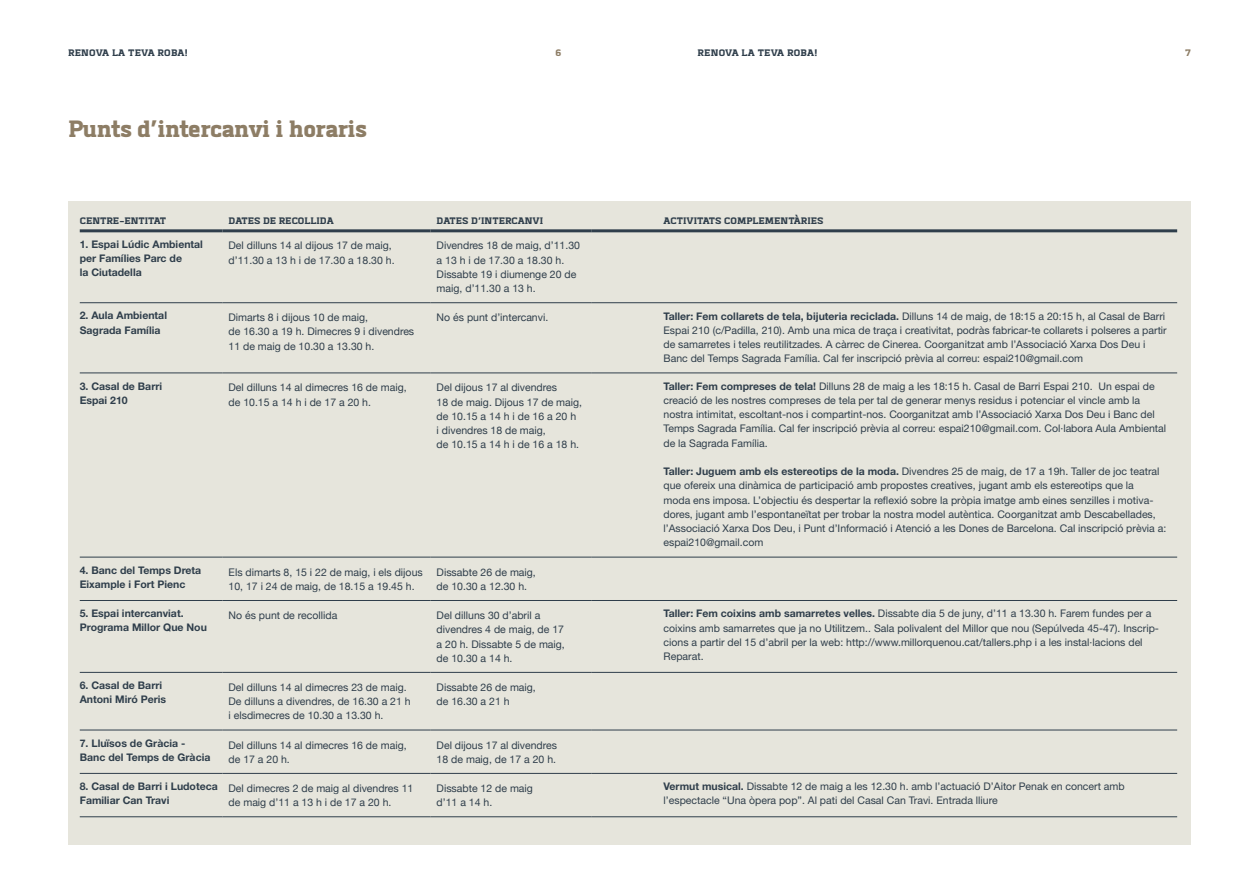
<style>
.page{position:relative;width:1259px;height:893px;background:#fff}
.page>*{position:absolute;margin:0;border:0;box-sizing:border-box;transform-origin:0 0}
.t1{font:900 30px "Abula";letter-spacing:-.02em;color:#8d7d65}
.t2{font:900 12px "Abula";color:#2f3e4b}
.t3{font:900 12px "Abula";color:#8d7d65}
.t4{font:10.5px/14.2px "Helvetica Neue";color:#2f3e4b}
.t5{font:10.5px/14.2px "Helvetica Neue";color:#2f3e4b}
.t6{font:700 10.5px/14.2px "Helvetica Neue";color:#2f3e4b}
.s1{font-weight:700}
</style>
<div class="page">
<div style="left:68px;top:201px;width:1123px;height:644px;background:#e6e5dc"></div>
<hr style="left:80px;top:229px;width:143px;height:3px;background:#2f3e4b">
<hr style="left:223px;top:229px;width:208px;height:3px;background:#2f3e4b">
<hr style="left:431px;top:229px;width:160px;height:3px;background:#2f3e4b">
<hr style="left:591px;top:229px;width:586px;height:3px;background:#2f3e4b">
<hr style="left:80px;top:302px;width:143px;height:1px;background:#2f3e4b">
<hr style="left:223px;top:302px;width:208px;height:1px;background:#2f3e4b">
<hr style="left:431px;top:302px;width:160px;height:1px;background:#2f3e4b">
<hr style="left:591px;top:302px;width:586px;height:1px;background:#2f3e4b">
<hr style="left:80px;top:373px;width:143px;height:1px;background:#2f3e4b">
<hr style="left:223px;top:373px;width:208px;height:1px;background:#2f3e4b">
<hr style="left:431px;top:373px;width:160px;height:1px;background:#2f3e4b">
<hr style="left:591px;top:373px;width:586px;height:1px;background:#2f3e4b">
<hr style="left:80px;top:557px;width:143px;height:1px;background:#2f3e4b">
<hr style="left:223px;top:557px;width:208px;height:1px;background:#2f3e4b">
<hr style="left:431px;top:557px;width:160px;height:1px;background:#2f3e4b">
<hr style="left:591px;top:557px;width:586px;height:1px;background:#2f3e4b">
<hr style="left:80px;top:600px;width:143px;height:1px;background:#2f3e4b">
<hr style="left:223px;top:600px;width:208px;height:1px;background:#2f3e4b">
<hr style="left:431px;top:600px;width:160px;height:1px;background:#2f3e4b">
<hr style="left:591px;top:600px;width:586px;height:1px;background:#2f3e4b">
<hr style="left:80px;top:672px;width:143px;height:1px;background:#2f3e4b">
<hr style="left:223px;top:672px;width:208px;height:1px;background:#2f3e4b">
<hr style="left:431px;top:672px;width:160px;height:1px;background:#2f3e4b">
<hr style="left:591px;top:672px;width:586px;height:1px;background:#2f3e4b">
<hr style="left:80px;top:730px;width:143px;height:1px;background:#2f3e4b">
<hr style="left:223px;top:730px;width:208px;height:1px;background:#2f3e4b">
<hr style="left:431px;top:730px;width:160px;height:1px;background:#2f3e4b">
<hr style="left:591px;top:730px;width:586px;height:1px;background:#2f3e4b">
<hr style="left:80px;top:773px;width:143px;height:1px;background:#2f3e4b">
<hr style="left:223px;top:773px;width:208px;height:1px;background:#2f3e4b">
<hr style="left:431px;top:773px;width:160px;height:1px;background:#2f3e4b">
<hr style="left:591px;top:773px;width:586px;height:1px;background:#2f3e4b">
<hr style="left:80px;top:816px;width:143px;height:1px;background:#2f3e4b">
<hr style="left:223px;top:816px;width:208px;height:1px;background:#2f3e4b">
<hr style="left:431px;top:816px;width:160px;height:1px;background:#2f3e4b">
<hr style="left:591px;top:816px;width:586px;height:1px;background:#2f3e4b">
<p class="t2" style="left:68px;top:46px;width:121px">RENOVA LA TEVA ROBA!</p>
<p class="t3" style="left:555px;top:46px;width:7px">6</p>
<p class="t2" style="left:697px;top:46px;width:121px">RENOVA LA TEVA ROBA!</p>
<p class="t3" style="left:1185px;top:46px;width:7px">7</p>
<p class="t1" style="left:68px;top:112px;width:301px">Punts d’intercanvi i horaris</p>
<p class="t2" style="left:80px;top:215px;width:88px">CENTRE-ENTITAT</p>
<p class="t2" style="left:229px;top:215px;width:107px">DATES DE RECOLLIDA</p>
<p class="t2" style="left:437px;top:215px;width:108px">DATES D’INTERCANVI</p>
<p class="t2" style="left:663px;top:215px;width:162px">ACTIVITATS COMPLEMENTÀRIES</p>
<p class="t6" style="left:80px;top:236px;width:125px">1. Espai Lúdic Ambiental per Famílies Parc de<br>la Ciutadella</p>
<p class="t5" style="left:229px;top:239px;width:167px">Del dilluns 14 al dijous 17 de maig, d’11.30 a 13 h i de 17.30 a 18.30 h.</p>
<p class="t5" style="left:437px;top:239px;width:145px">Divendres 18 de maig, d’11.30 a 13 h i de 17.30 a 18.30 h.<br>Dissabte 19 i diumenge 20 de maig, d’11.30 a 13 h.</p>
<p class="t6" style="left:80px;top:308px;width:89px">2. Aula Ambiental<br>Sagrada Família</p>
<p class="t5" style="left:229px;top:311px;width:187px">Dimarts 8 i dijous 10 de maig,<br>de 16.30 a 19 h. Dimecres 9 i divendres<br>11 de maig de 10.30 a 13.30 h.</p>
<p class="t5" style="left:437px;top:311px;width:113px">No és punt d’intercanvi.</p>
<p class="t4" style="left:663px;top:308px;width:505px"><span class="s1">Taller: Fem collarets de tela, bijuteria reciclada.</span> Dilluns 14 de maig, de 18:15 a 20:15 h, al Casal de Barri Espai 210 (c/Padilla, 210). Amb una mica de traça i creativitat, podràs fabricar-te collarets i polseres a partir de samarretes i teles reutilitzades. A càrrec de Cinerea. Coorganitzat amb l’Associació Xarxa Dos Deu i Banc del Temps Sagrada Família. Cal fer inscripció prèvia al correu: espai210@gmail.com</p>
<p class="t6" style="left:80px;top:378px;width:84px">3. Casal de Barri<br>Espai 210</p>
<p class="t5" style="left:229px;top:381px;width:179px">Del dilluns 14 al dimecres 16 de maig, de 10.15 a 14 h i de 17 a 20 h.</p>
<p class="t5" style="left:437px;top:381px;width:147px">Del dijous 17 al divendres<br>18 de maig. Dijous 17 de maig, de10.15a14hide16a20h<br>i divendres 18 de maig,<br>de 10.15 a 14 h i de 16 a 18 h.</p>
<p class="t4" style="left:663px;top:379px;width:504px"><span class="s1">Taller: Fem compreses de tela!</span> Dilluns 28 de maig a les 18:15 h. Casal de Barri Espai 210. Un espai de creació de les nostres compreses de tela per tal de generar menys residus i potenciar el vincle amb la nostra intimitat, escoltant-nos i compartint-nos. Coorganitzat amb l’Associació Xarxa Dos Deu i Banc del Temps Sagrada Família. Cal fer inscripció prèvia al correu: espai210@gmail.com. Col·labora Aula Ambiental de la Sagrada Família.</p>
<p class="t4" style="left:663px;top:464px;width:504px"><span class="s1">Taller: Juguem amb els estereotips de la moda.</span> Divendres 25 de maig, de 17 a 19h. Taller de joc teatral que ofereix una dinàmica de participació amb propostes creatives, jugant amb els estereotips que la<br>moda ens imposa. L’objectiu és despertar la reflexió sobre la pròpia imatge amb eines senzilles i motiva&shy;dores, jugant amb l’espontaneïtat per trobar la nostra model autèntica. Coorganitzat amb Descabellades, l’Associació Xarxa Dos Deu, i Punt d’Informació i Atenció a les Dones de Barcelona. Cal inscripció prèvia a: espai210@gmail.com</p>
<p class="t6" style="left:80px;top:563px;width:123px">4. Banc del Temps Dreta<br>Eixample i Fort Pienc</p>
<p class="t5" style="left:229px;top:565px;width:196px">Els dimarts 8, 15 i 22 de maig, i els dijous<br>10, 17 i 24 de maig, de 18.15 a 19.45 h.</p>
<p class="t5" style="left:437px;top:565px;width:101px">Dissabte 26 de maig, de 10.30 a 12.30 h.</p>
<p class="t6" style="left:80px;top:606px;width:129px">5. Espai intercanviat.<br>Programa Millor Que Nou</p>
<p class="t5" style="left:229px;top:609px;width:110px">No és punt de recollida</p>
<p class="t5" style="left:437px;top:609px;width:130px">Del dilluns 30 d’abril a divendres 4 de maig, de 17 a 20 h. Dissabte 5 de maig, de 10.30 a 14 h.</p>
<p class="t4" style="left:663px;top:606px;width:497px"><span class="s1">Taller: Fem coixins amb samarretes velles.</span> Dissabte dia 5 de juny, d’11 a 13.30 h. Farem fundes per a coixins amb samarretes que ja no Utilitzem.. Sala polivalent del Millor que nou (Sepúlveda 45-47). Inscrip&shy;cions a partir del 15 d’abril per la web: http://www.millorquenou.cat/tallers.php i a les instal·lacions del Reparat.</p>
<p class="t6" style="left:80px;top:678px;width:88px">6. Casal de Barri<br>Antoni Miró Peris</p>
<p class="t5" style="left:229px;top:681px;width:184px">Del dilluns 14 al dimecres 23 de maig.<br>De dilluns a divendres, de 16.30 a 21 h i elsdimecres de 10.30 a 13.30 h.</p>
<p class="t5" style="left:437px;top:681px;width:101px">Dissabte 26 de maig, de 16.30 a 21 h</p>
<p class="t6" style="left:80px;top:736px;width:132px">7. Lluïsos de Gràcia -<br>Banc del Temps de Gràcia</p>
<p class="t5" style="left:229px;top:738px;width:179px">Del dilluns 14 al dimecres 16 de maig, de 17 a 20 h.</p>
<p class="t5" style="left:437px;top:738px;width:122px">Del dijous 17 al divendres<br>18 de maig, de 17 a 20 h.</p>
<p class="t6" style="left:80px;top:779px;width:140px">8. Casal de Barri i Ludoteca<br>Familiar Can Travi</p>
<p class="t5" style="left:229px;top:782px;width:186px">Del dimecres 2 de maig al divendres 11 de maig d’11 a 13 h i de 17 a 20 h.</p>
<p class="t5" style="left:437px;top:782px;width:98px">Dissabte 12 de maig d’11 a 14 h.</p>
<p class="t4" style="left:663px;top:779px;width:463px"><span class="s1">Vermut musical.</span> Dissabte 12 de maig a les 12.30 h. amb l’actuació D’Aitor Penak en concert amb l’espectacle “Una òpera pop”. Al pati del Casal Can Travi. Entrada lliure</p>
</div>
